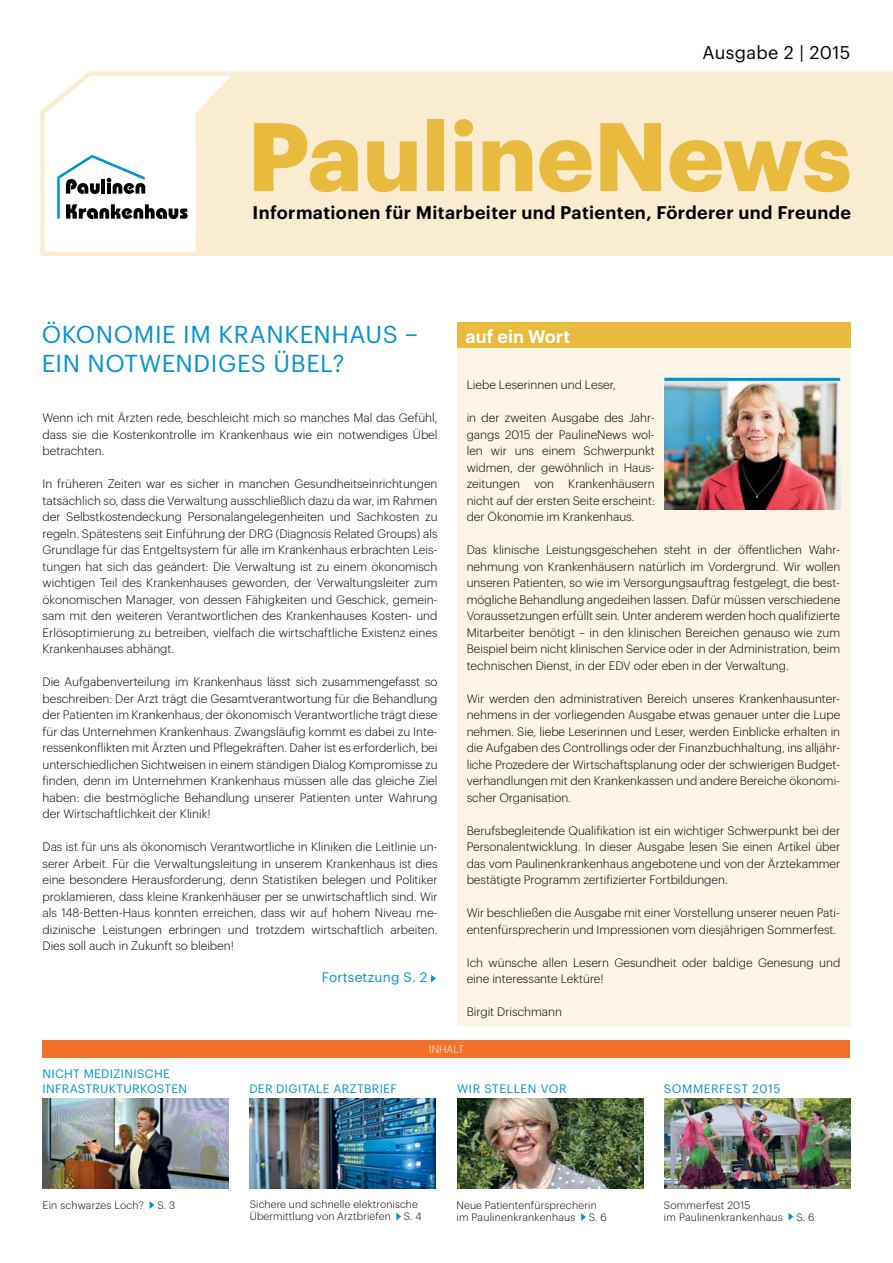
<style>
.page{position:relative;width:893px;height:1263px;background:#fff}
.page>*{position:absolute;margin:0;border:0;box-sizing:border-box;transform-origin:0 0}
.t1{font:700 94.95px "Graphik";color:#e8bb3e}
.t2{font:24px/28.8px "Graphik";letter-spacing:.025em;color:#0093d0}
.t3{font:600 18px "Graphik";letter-spacing:.02em;color:#000}
.t4{font:18px "Graphik";letter-spacing:.02em;color:#000}
.t5{font:600 18px "Graphik";color:#fff}
.t6{font:13.5px "Graphik";letter-spacing:.015em;color:#0093d0}
.t7{font:300 12px/16.5px "Graphik";color:#000;text-align:justify}
.t8{font:12px/15px "Graphik";letter-spacing:.025em;color:#0093d0}
.t9{font:12px "Graphik";letter-spacing:.045em;color:#0093d0}
.t10{font:300 10.5px/12px "Graphik";letter-spacing:.01em;color:#000}
.t11{font:300 10.5px "Graphik";letter-spacing:.005em;color:#fff}
</style>
<div class="page">
<svg style="left:40px;top:71px;width:853px;height:185px"></svg>
<div style="left:196px;top:74px;width:697px;height:180px;background:#f9ecd1"></div>
<div style="left:48px;top:140px;width:148px;height:93px;background:#fff"></div>
<svg style="left:57px;top:155px;width:131px;height:64px"></svg>
<svg style="left:431px;top:975px;width:5px;height:7px"></svg>
<div style="left:43px;top:1041px;width:807px;height:17px;background:#f37029"></div>
<div style="left:457px;top:323px;width:394px;height:702px;background:#fcf4e5"></div>
<div style="left:457px;top:323px;width:394px;height:25px;background:#e8bb3e"></div>
<img style="left:43px;top:1099px;width:186px;height:89px">
<img style="left:457px;top:1099px;width:186px;height:89px">
<img style="left:665px;top:1099px;width:185px;height:89px">
<svg style="left:150px;top:1201px;width:4px;height:8px"></svg>
<svg style="left:789px;top:1213px;width:4px;height:7px"></svg>
<svg style="left:396px;top:1212px;width:5px;height:8px"></svg>
<svg style="left:581px;top:1213px;width:5px;height:8px"></svg>
<img style="left:664px;top:381px;width:176px;height:129px">
<hr style="left:664px;top:378px;width:176px;height:3px;background:#0093d0">
<img style="left:250px;top:1099px;width:186px;height:89px">
<h3 class="t4" style="left:703px;top:39px;width:149px">Ausgabe 2 | 2015</h3>
<h1 class="t1" style="left:248px;top:83px;width:605px">PaulineNews</h1>
<h3 class="t3" style="left:253px;top:199px;width:600px">Informationen für Mitarbeiter und Patienten, Förderer und Freunde</h3>
<h2 class="t2" style="left:42px;top:318px;width:377px">ÖKONOMIE IM KRANKENHAUS –<br>EIN NOTWENDIGES ÜBEL?</h2>
<p class="t7" style="left:43px;top:408px;width:396px">Wenn ich mit Ärzten rede, beschleicht mich so manches Mal das Gefühl, dass sie die Kostenkontrolle im Krankenhaus wie ein notwendiges Übel betrachten.</p>
<p class="t7" style="left:43px;top:474px;width:397px">In früheren Zeiten war es sicher in manchen Gesundheitseinrichtungen tatsächlich so, dass die Verwaltung ausschließlich dazu da war, im Rahmen der Selbstkostendeckung Personalangelegenheiten und Sachkosten zu regeln. Spätestens seit Einführung der DRG (Diagnosis Related Groups) als Grundlage für das Entgeltsystem für alle im Krankenhaus erbrachten Leis&shy;tungen hat sich das geändert: Die Verwaltung ist zu einem ökonomisch wichtigen Teil des Krankenhauses geworden, der Verwaltungsleiter zum ökonomischen Manager, von dessen Fähigkeiten und Geschick, gemein&shy;sam mit den weiteren Verantwortlichen des Krankenhauses Kosten- und Erlösoptimierung zu betreiben, vielfach die wirtschaftliche Existenz eines Krankenhauses abhängt.</p>
<p class="t7" style="left:43px;top:672px;width:397px">Die Aufgabenverteilung im Krankenhaus lässt sich zusammengefasst so beschreiben: Der Arzt trägt die Gesamtverantwortung für die Behandlung der Patienten im Krankenhaus, der ökonomisch Verantwortliche trägt diese für das Unternehmen Krankenhaus. Zwangsläufig kommt es dabei zu Inte&shy;ressenkonflikten mit Ärzten und Pflegekräften. Daher ist es erforderlich, bei unterschiedlichen Sichtweisen in einem ständigen Dialog Kompromisse zu finden, denn im Unternehmen Krankenhaus müssen alle das gleiche Ziel haben: die bestmögliche Behandlung unserer Patienten unter Wahrung der Wirtschaftlichkeit der Klinik!</p>
<p class="t7" style="left:43px;top:837px;width:397px">Das ist für uns als ökonomisch Verantwortliche in Kliniken die Leitlinie un&shy;serer Arbeit. Für die Verwaltungsleitung in unserem Krankenhaus ist dies eine besondere Herausforderung, denn Statistiken belegen und Politiker proklamieren, dass kleine Krankenhäuser per se unwirtschaftlich sind. Wir als 148-Betten-Haus konnten erreichen, dass wir auf hohem Niveau me&shy;dizinische Leistungen erbringen und trotzdem wirtschaftlich arbeiten.<br>Dies soll auch in Zukunft so bleiben!</p>
<p class="t6" style="left:322px;top:967px;width:107px">Fortsetzung S. 2</p>
<h3 class="t5" style="left:466px;top:322px;width:106px">auf ein Wort</h3>
<p class="t7" style="left:467px;top:375px;width:151px">Liebe Leserinnen und Leser,</p>
<p class="t7" style="left:467px;top:408px;width:190px">in der zweiten Ausgabe des Jahr&shy;gangs 2015 der PaulineNews wol&shy;len wir uns einem Schwerpunkt widmen, der gewöhnlich in Haus&shy;zeitungen von Krankenhäusern nicht auf der ersten Seite erscheint: der Ökonomie im Krankenhaus.</p>
<p class="t7" style="left:467px;top:540px;width:375px">Das klinische Leistungsgeschehen steht in der öffentlichen Wahr&shy;nehmung von Krankenhäusern natürlich im Vordergrund. Wir wollen unseren Patienten, so wie im Versorgungsauftrag festgelegt, die best&shy;mögliche Behandlung angedeihen lassen. Dafür müssen verschiedene Voraussetzungen erfüllt sein. Unter anderem werden hoch qualifizierte Mitarbeiter benötigt – in den klinischen Bereichen genauso wie zum Beispiel beim nicht klinischen Service oder in der Administration, beim technischen Dienst, in der EDV oder eben in der Verwaltung.</p>
<p class="t7" style="left:467px;top:689px;width:375px">Wir werden den administrativen Bereich unseres Krankenhausunter&shy;nehmens in der vorliegenden Ausgabe etwas genauer unter die Lupe nehmen. Sie, liebe Leserinnen und Leser, werden Einblicke erhalten in die Aufgaben des Controllings oder der Finanzbuchhaltung, ins alljähr&shy;liche Prozedere der Wirtschaftsplanung oder der schwierigen Budget&shy;verhandlungen mit den Krankenkassen und andere Bereiche ökonomi&shy;scher Organisation.</p>
<p class="t7" style="left:467px;top:821px;width:375px">Berufsbegleitende Qualifikation ist ein wichtiger Schwerpunkt bei der Personalentwicklung. In dieser Ausgabe lesen Sie einen Artikel über das vom Paulinenkrankenhaus angebotene und von der Ärztekammer bestätigte Programm zertifizierter Fortbildungen.</p>
<p class="t7" style="left:467px;top:903px;width:375px">Wir beschließen die Ausgabe mit einer Vorstellung unserer neuen Pati&shy;entenfürsprecherin und Impressionen vom diesjährigen Sommerfest.</p>
<p class="t7" style="left:467px;top:953px;width:375px">Ich wünsche allen Lesern Gesundheit oder baldige Genesung und eine interessante Lektüre!</p>
<p class="t7" style="left:467px;top:1002px;width:97px">Birgit Drischmann</p>
<p class="t8" style="left:43px;top:1065px;width:146px">NICHT MEDIZINISCHE<br>INFRASTRUKTURKOSTEN</p>
<p class="t11" style="left:429px;top:1041px;width:36px">INHALT</p>
<p class="t8" style="left:249px;top:1080px;width:149px">DER DIGITALE ARZTBRIEF</p>
<p class="t9" style="left:664px;top:1080px;width:118px">SOMMERFEST 2015</p>
<p class="t9" style="left:457px;top:1080px;width:111px">WIR STELLEN VOR</p>
<p class="t10" style="left:250px;top:1198px;width:173px">Sichere und schnelle elektronische<br>Übermittlung von Arztbriefen S. 4</p>
<p class="t10" style="left:43px;top:1198px;width:103px">Ein schwarzes Loch?</p>
<p class="t10" style="left:157px;top:1198px;width:19px">S. 3</p>
<p class="t10" style="left:664px;top:1198px;width:120px">Sommerfest 2015<br>im Paulinenkrankenhaus</p>
<p class="t10" style="left:457px;top:1198px;width:142px">Neue Patientenfürsprecherin im Paulinenkrankenhaus</p>
<p class="t10" style="left:589px;top:1210px;width:19px">S. 6</p>
<p class="t10" style="left:796px;top:1210px;width:19px">S. 6</p>
</div>
